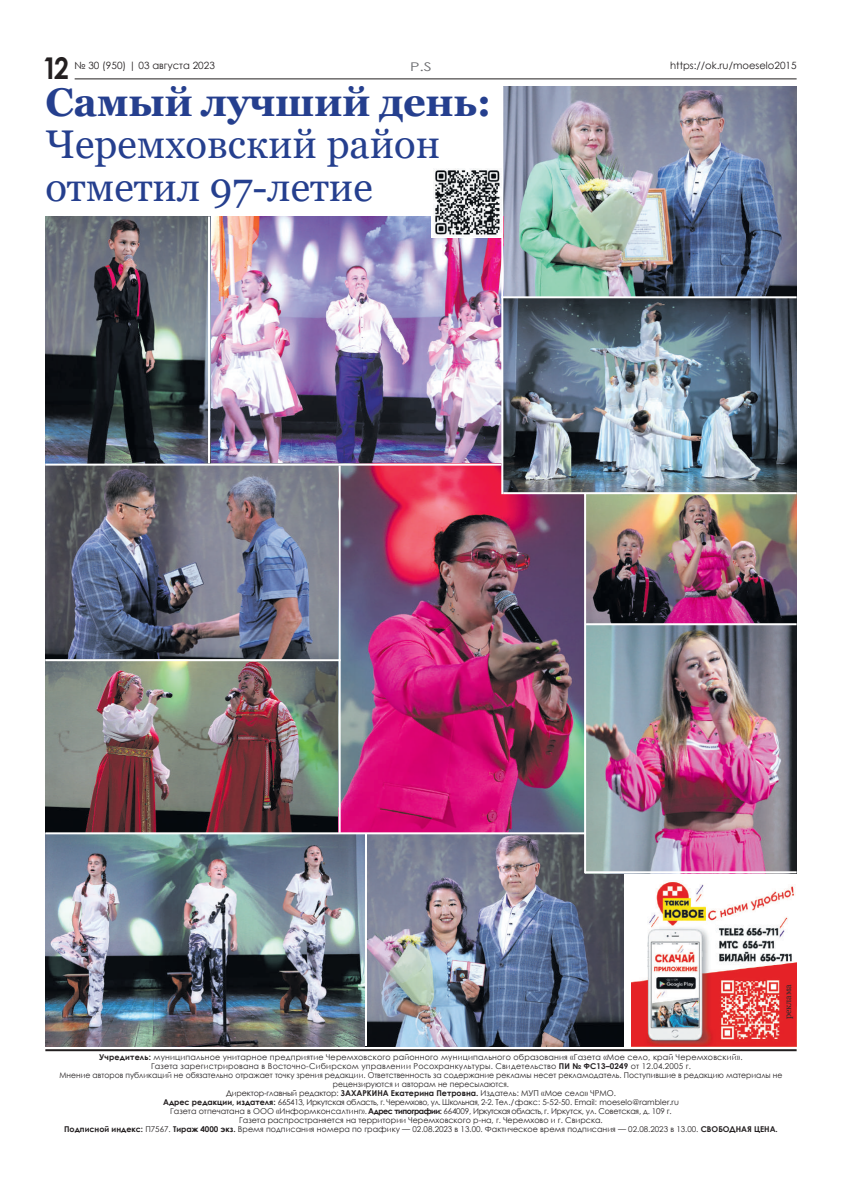
<style>
.page{position:relative;width:842px;height:1191px;background:#fff}
.page>*{position:absolute;margin:0;border:0;box-sizing:border-box;transform-origin:0 0}
.t1{font:40px/42px "Georgia";color:#253f8e}
.t2{font:700 40px "Georgia";letter-spacing:-.01em;color:#253f8e}
.t3{font:700 30px "Century Gothic";color:#231f20;scale:.88 1}
.t4{font:12px "Century Gothic";color:#6c6d70;scale:1.33 1}
.t5{font:10px "Century Gothic";color:#231f20}
.t6{font:9px "Georgia";color:#2b292a}
.t7{font:8px/9px "Century Gothic";color:#231f20;text-align:center}
.s1{font-weight:700}
</style>
<div class="page">
<hr style="left:75px;top:78px;width:722px;height:1px;background:#231f20">
<hr style="left:45px;top:1049px;width:752px;height:2px;background:#231f20">
<img style="left:631px;top:882px;width:166px;height:164px">
<img style="left:503px;top:86px;width:294px;height:406px">
<img style="left:45px;top:216px;width:456px;height:247px">
<img style="left:45px;top:465px;width:294px;height:194px">
<img style="left:45px;top:834px;width:579px;height:212px">
<img style="left:45px;top:661px;width:294px;height:171px">
<img style="left:341px;top:463px;width:244px;height:369px">
<img style="left:586px;top:625px;width:211px;height:246px">
<img style="left:586px;top:494px;width:211px;height:129px">
<hr style="left:501px;top:86px;width:2px;height:408px;background:#fff">
<hr style="left:208px;top:216px;width:2px;height:247px;background:#fff">
<hr style="left:584px;top:493px;width:2px;height:380px;background:#fff">
<hr style="left:365px;top:833px;width:2px;height:213px;background:#fff">
<hr style="left:45px;top:463px;width:456px;height:2px;background:#fff">
<hr style="left:501px;top:296px;width:296px;height:2px;background:#fff">
<hr style="left:503px;top:492px;width:294px;height:2px;background:#fff">
<hr style="left:585px;top:871px;width:212px;height:2px;background:#fff">
<div style="left:431px;top:167px;width:71px;height:71px;background:#fff"></div>
<img style="left:434px;top:169px;width:67px;height:68px">
<h2 class="t3" style="left:43px;top:45px;width:31px">12</h2>
<p class="t5" style="left:75px;top:58px;width:142px">№ 30 (950) | 03 августа 2023</p>
<h3 class="t4" style="left:410px;top:58px;width:18px">P.S</h3>
<h1 class="t2" style="left:45px;top:77px;width:447px">Самый лучший день:</h1>
<h1 class="t1" style="left:45px;top:124px;width:396px">Черемховский район отметил 97-летие</h1>
<p class="t5" style="left:670px;top:58px;width:128px">https://ok.ru/moeselo2015</p>
<p class="t6" style="left:783px;top:1019px;width:37px;rotate:-90deg">реклама</p>
<p class="t7" style="left:60px;top:1053px;width:724px"><span class="s1">Учредитель:</span> муниципальное унитарное предприятие Черемховского районного муниципального образования «Газета «Мое село, край Черемховский».<br>Газета зарегистрирована в Восточно-Сибирском управлении Росохранкультуры. Свидетельство <span class="s1">ПИ № ФС13–0249</span> от 12.04.2005 г.<br>Мнение авторов публикаций не обязательно отражает точку зрения редакции. Ответственность за содержание рекламы несет рекламодатель. Поступившие в редакцию материалы не рецензируются и авторам не пересылаются.<br>Директор-главный редактор: <span class="s1">ЗАХАРКИНА Екатерина Петровна.</span> Издатель: МУП «Мое село» ЧРМО.<br><span class="s1">Адрес редакции, издателя:</span> 665413, Иркутская область, г. Черемхово, ул. Школьная, 2‑2. Тел./факс: 5‑52‑50. Email: moeselo@rambler.ru<br>Газета отпечатана в ООО «Информконсалтинг». <span class="s1">Адрес типографии:</span> 664009, Иркутская область, г. Иркутск, ул. Советская, д. 109 г.<br>Газета распространяется на территории Черемховского р-на, г. Черемхово и г. Свирска.<br><span class="s1">Подписной индекс:</span> П7567. <span class="s1">Тираж 4000 экз.</span> Время подписания номера по графику — 02.08.2023 в 13.00. Фактическое время подписания — 02.08.2023 в 13.00. <span class="s1">СВОБОДНАЯ ЦЕНА.</span></p>
</div>
